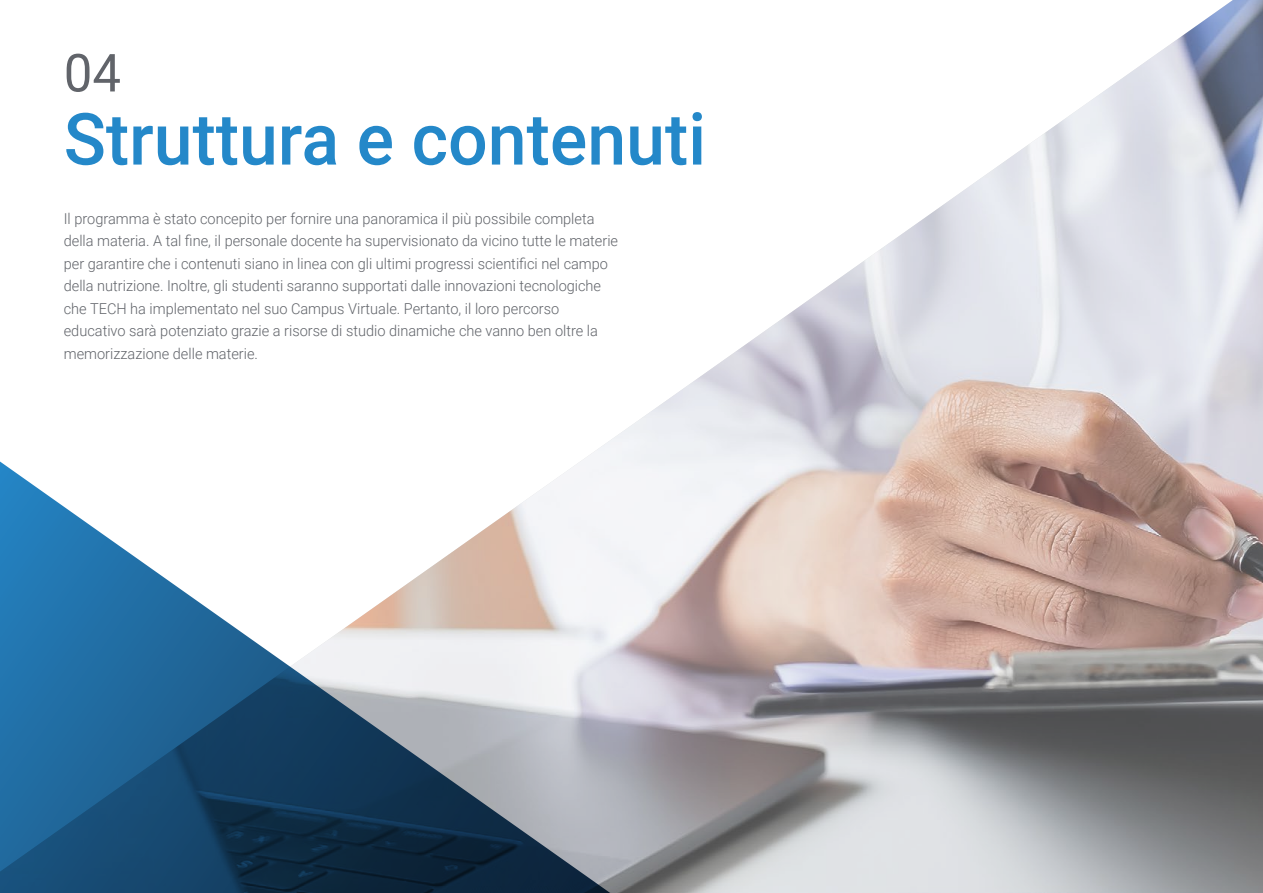
<style>
.page{position:relative;width:1263px;height:893px;background:#fff}
.page>*{position:absolute;margin:0;border:0;box-sizing:border-box;transform-origin:0 0}
.t1{font:500 72px "Roboto";color:#2488c9}
.t2{font:52.5px "Roboto";color:#61646a}
.t3{font:300 15px/22.5px "Roboto";color:#61646a}
</style>
<div class="page">
<img style="left:603px;top:0;width:660px;height:893px">
<svg style="left:0;top:446px;width:640px;height:447px"></svg>
<h2 class="t2" style="left:64px;top:36px;width:59px">04</h2>
<h1 class="t1" style="left:64px;top:89px;width:644px">Struttura e contenuti</h1>
<p class="t3" style="left:64px;top:207px;width:556px">Il programma è stato concepito per fornire una panoramica il più possibile completa della materia. A tal fine, il personale docente ha supervisionato da vicino tutte le materie per garantire che i contenuti siano in linea con gli ultimi progressi scientifici nel campo della nutrizione. Inoltre, gli studenti saranno supportati dalle innovazioni tecnologiche che TECH ha implementato nel suo Campus Virtuale. Pertanto, il loro percorso educativo sarà potenziato grazie a risorse di studio dinamiche che vanno ben oltre la memorizzazione delle materie.</p>
</div>
